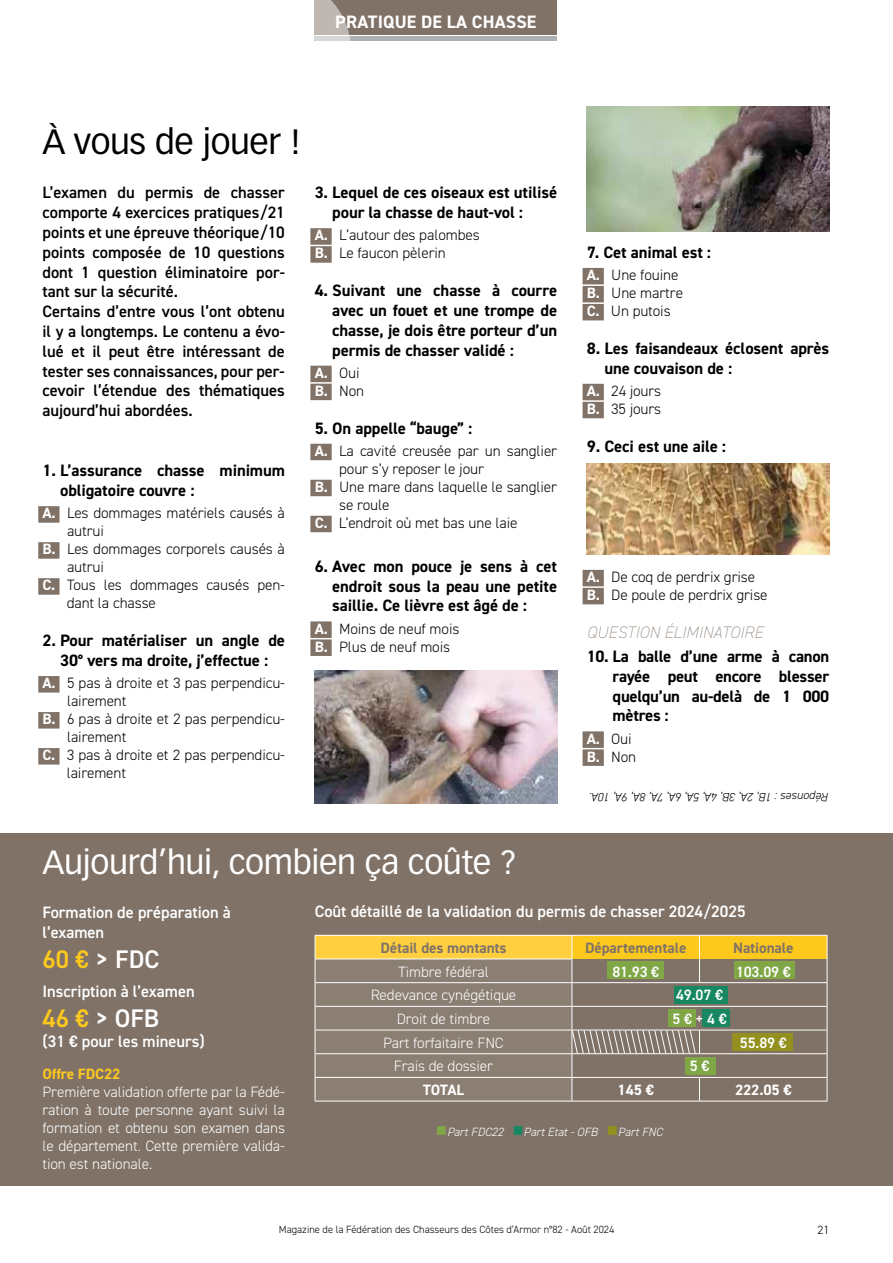
<style>
.page{position:relative;width:893px;height:1263px;background:#fff}
.page>*{position:absolute;margin:0;border:0;box-sizing:border-box;transform-origin:0 0}
.t1{font:34.5px "Vectora LT Pro";letter-spacing:-.01em;color:#000}
.t2{font:33px "Vectora LT Pro";letter-spacing:-.01em;color:#fff}
.t3{font:600 25.5px "DIN2014";color:#fff}
.t4{font:700 18px "DIN2014";letter-spacing:.01em;color:#fff}
.t5{font:700 16.5px/19.8px "DIN2014";letter-spacing:-.005em;color:#000}
.t6{font:600 16.5px/19.8px "DIN2014";color:#000}
.t7{font:600 16.5px/19.8px "DIN2014";color:#fff}
.t8{font:italic 200 16.5px "DIN2014";letter-spacing:.01em;color:#807267}
.t9{font:300 15px/18px "DIN2014";letter-spacing:-.005em;color:#000}
.t10{font:300 15px/18px "DIN2014";letter-spacing:-.005em;color:#fff;text-align:justify}
.t11{font:700 15px "DIN2014";color:#807267}
.t12{font:600 15px "DIN2014";color:#fff}
.t13{font:700 15px "DIN2014";color:#fff}
.t14{font:700 15px "DIN2014";color:#fec91d}
.t15{font:italic 300 12px "DIN2014";color:#000}
.t16{font:italic 300 12px "DIN2014";color:#fff}
.t17{font:300 12px "DIN2014";color:#000}
.t18{font:300 10.5px "DIN2014";color:#000}
.s1{font-weight:700;color:#fff}
.s2{color:#fec91d}
.s3{color:#80a746}
.s4{color:#178762}
.s5{color:#93901f}
</style>
<div class="page">
<div style="left:315px;top:0;width:242px;height:34px;background:#807267"></div>
<hr style="left:315px;top:37px;width:242px;height:4px;background:#adb1b1">
<svg style="left:314px;top:0;width:37px;height:41px"></svg>
<div style="left:38px;top:506px;width:22px;height:17px;background:#807267"></div>
<div style="left:38px;top:542px;width:22px;height:17px;background:#807267"></div>
<div style="left:38px;top:578px;width:22px;height:17px;background:#807267"></div>
<div style="left:38px;top:676px;width:22px;height:16px;background:#807267"></div>
<div style="left:38px;top:712px;width:22px;height:16px;background:#807267"></div>
<div style="left:38px;top:748px;width:22px;height:16px;background:#807267"></div>
<div style="left:0;top:833px;width:893px;height:353px;background:#807267"></div>
<img style="left:315px;top:671px;width:242px;height:133px">
<img style="left:587px;top:106px;width:242px;height:126px">
<div style="left:310px;top:228px;width:22px;height:17px;background:#807267"></div>
<div style="left:310px;top:246px;width:22px;height:17px;background:#807267"></div>
<div style="left:310px;top:366px;width:22px;height:16px;background:#807267"></div>
<div style="left:310px;top:384px;width:22px;height:16px;background:#807267"></div>
<div style="left:310px;top:444px;width:22px;height:16px;background:#807267"></div>
<div style="left:310px;top:480px;width:22px;height:16px;background:#807267"></div>
<div style="left:310px;top:516px;width:22px;height:16px;background:#807267"></div>
<div style="left:310px;top:621px;width:22px;height:17px;background:#807267"></div>
<div style="left:310px;top:639px;width:22px;height:17px;background:#807267"></div>
<div style="left:583px;top:268px;width:21px;height:16px;background:#807267"></div>
<div style="left:583px;top:286px;width:21px;height:16px;background:#807267"></div>
<div style="left:583px;top:304px;width:21px;height:16px;background:#807267"></div>
<div style="left:583px;top:384px;width:21px;height:16px;background:#807267"></div>
<div style="left:583px;top:402px;width:21px;height:16px;background:#807267"></div>
<div style="left:583px;top:570px;width:21px;height:16px;background:#807267"></div>
<div style="left:583px;top:588px;width:21px;height:16px;background:#807267"></div>
<div style="left:583px;top:731px;width:21px;height:17px;background:#807267"></div>
<div style="left:583px;top:749px;width:21px;height:17px;background:#807267"></div>
<img style="left:587px;top:463px;width:242px;height:92px">
<hr style="left:315px;top:1101px;width:257px;height:1px;background:#fff">
<hr style="left:572px;top:1101px;width:127px;height:1px;background:#fff">
<hr style="left:699px;top:1101px;width:128px;height:1px;background:#fff">
<svg style="left:315px;top:935px;width:513px;height:166px"></svg>
<p class="t4" style="left:335px;top:10px;width:203px">PRATIQUE DE LA CHASSE</p>
<h1 class="t1" style="left:43px;top:121px;width:260px">À vous de jouer !</h1>
<p class="t6" style="left:43px;top:182px;width:244px">L’examen du permis de chasser comporte 4 exercices pratiques/21 points et une épreuve théorique/10 points composée de 10 questions dont 1 question éliminatoire por&shy;tant sur la sécurité.<br>Certains d’entre vous l’ont obtenu il y a longtemps. Le contenu a évo&shy;lué et il peut être intéressant de tester ses connaissances, pour per&shy;cevoir l’étendue des thématiques aujourd’hui abordées.</p>
<p class="t5" style="left:60px;top:461px;width:227px;text-indent:-18px">1. L’assurance chasse minimum obligatoire couvre :</p>
<p class="t9" style="left:43px;top:504px;width:244px"><span class="s1">A.</span> Les dommages matériels causés à</p>
<p class="t9" style="left:67px;top:522px;width:39px">autrui</p>
<p class="t9" style="left:43px;top:540px;width:244px"><span class="s1">B.</span> Les dommages corporels causés à</p>
<p class="t9" style="left:67px;top:558px;width:39px">autrui</p>
<p class="t9" style="left:43px;top:576px;width:244px"><span class="s1">C.</span> Tous les dommages causés pen-</p>
<p class="t9" style="left:67px;top:594px;width:91px">dant la chasse</p>
<p class="t5" style="left:43px;top:630px;width:244px;text-align:center">2. Pour matérialiser un angle de<br>30° vers ma droite, j’effectue :</p>
<p class="t9" style="left:43px;top:674px;width:244px"><span class="s1">A.</span> 5 pas à droite et 3 pas perpendicu-</p>
<p class="t9" style="left:67px;top:692px;width:61px">lairement</p>
<p class="t9" style="left:43px;top:710px;width:244px"><span class="s1">B.</span> 6 pas à droite et 2 pas perpendicu-</p>
<p class="t9" style="left:67px;top:728px;width:61px">lairement</p>
<p class="t9" style="left:43px;top:746px;width:244px"><span class="s1">C.</span> 3 pas à droite et 2 pas perpendicu-</p>
<p class="t9" style="left:67px;top:764px;width:61px">lairement</p>
<p class="t5" style="left:332px;top:183px;width:227px;text-indent:-18px">3. Lequel de ces oiseaux est utilisé pour la chasse de haut-vol :</p>
<p class="t9" style="left:315px;top:226px;width:167px"><span class="s1">A.</span> L’autour des palombes<br><span class="s1">B.</span> Le faucon pèlerin</p>
<p class="t5" style="left:332px;top:280px;width:227px;text-align:justify;text-indent:-18px">4. Suivant une chasse à courre avec un fouet et une trompe de chasse, je dois être porteur d’un permis de chasser validé :</p>
<p class="t9" style="left:315px;top:364px;width:51px"><span class="s1">A.</span> Oui<br><span class="s1">B.</span> Non</p>
<p class="t5" style="left:315px;top:418px;width:159px">5. On appelle “bauge” :</p>
<p class="t9" style="left:315px;top:442px;width:244px"><span class="s1">A.</span> La cavité creusée par un sanglier</p>
<p class="t9" style="left:339px;top:460px;width:146px">pour s’y reposer le jour</p>
<p class="t9" style="left:315px;top:478px;width:244px"><span class="s1">B.</span> Une mare dans laquelle le sanglier</p>
<p class="t9" style="left:339px;top:496px;width:52px">se roule</p>
<p class="t9" style="left:315px;top:514px;width:204px"><span class="s1">C.</span> L’endroit où met bas une laie</p>
<p class="t5" style="left:332px;top:556px;width:227px;text-align:justify;text-indent:-18px">6. Avec mon pouce je sens à cet endroit sous la peau une petite saillie. Ce lièvre est âgé de :</p>
<p class="t9" style="left:315px;top:620px;width:146px"><span class="s1">A.</span> Moins de neuf mois<br><span class="s1">B.</span> Plus de neuf mois</p>
<p class="t5" style="left:587px;top:242px;width:126px">7. Cet animal est :</p>
<p class="t9" style="left:587px;top:266px;width:98px"><span class="s1">A.</span> Une fouine<br><span class="s1">B.</span> Une martre<br><span class="s1">C.</span> Un putois</p>
<p class="t5" style="left:604px;top:338px;width:227px;text-indent:-18px">8. Les faisandeaux éclosent après une couvaison de :</p>
<p class="t9" style="left:587px;top:382px;width:76px"><span class="s1">A.</span> 24 jours<br><span class="s1">B.</span> 35 jours</p>
<p class="t5" style="left:587px;top:436px;width:141px">9. Ceci est une aile :</p>
<p class="t9" style="left:587px;top:568px;width:183px"><span class="s1">A.</span> De coq de perdrix grise<br><span class="s1">B.</span> De poule de perdrix grise</p>
<p class="t8" style="left:587px;top:622px;width:178px">QUESTION ÉLIMINATOIRE</p>
<p class="t5" style="left:613px;top:646px;width:218px;text-align:justify;text-indent:-26px">10. La balle d’une arme à canon rayée peut encore blesser quelqu’un au-delà de 1 000 mètres :</p>
<p class="t9" style="left:587px;top:729px;width:51px"><span class="s1">A.</span> Oui<br><span class="s1">B.</span> Non</p>
<p class="t15" style="left:829px;top:805px;width:241px;rotate:-180deg">Réponses : 1B, 2A, 3B, 4A, 5A, 6A, 7A, 8A, 9A, 10A.</p>
<h2 class="t2" style="left:43px;top:843px;width:476px">Aujourd’hui, combien ça coûte ?</h2>
<p class="t7" style="left:43px;top:902px;width:190px">Formation de préparation à l’examen</p>
<h3 class="t3" style="left:43px;top:942px;width:119px"><span class="s2">60 €</span> &gt; FDC</h3>
<p class="t7" style="left:43px;top:980px;width:154px">Inscription à l’examen</p>
<h3 class="t3" style="left:43px;top:1001px;width:118px"><span class="s2">46 €</span> &gt; OFB</h3>
<p class="t7" style="left:43px;top:1031px;width:164px">(31 € pour les mineurs)</p>
<p class="t7" style="left:315px;top:900px;width:433px">Coût détaillé de la validation du permis de chasser 2024/2025</p>
<p class="t11" style="left:380px;top:938px;width:128px">Détail des montants</p>
<p class="t11" style="left:585px;top:938px;width:103px">Départementale</p>
<p class="t11" style="left:733px;top:938px;width:62px">Nationale</p>
<p class="t10" style="left:398px;top:962px;width:93px">Timbre fédéral</p>
<p class="t12" style="left:612px;top:961px;width:49px">81.93 €</p>
<p class="t12" style="left:736px;top:961px;width:56px">103.09 €</p>
<p class="t10" style="left:371px;top:986px;width:147px">Redevance cynégétique</p>
<p class="t12" style="left:676px;top:985px;width:49px">49.07 €</p>
<p class="t10" style="left:397px;top:1010px;width:95px">Droit de timbre</p>
<p class="t12" style="left:672px;top:1009px;width:56px">5 € + 4 €</p>
<p class="t10" style="left:383px;top:1033px;width:122px">Part forfaitaire FNC</p>
<p class="t12" style="left:740px;top:1032px;width:49px">55.89 €</p>
<p class="t10" style="left:394px;top:1057px;width:101px">Frais de dossier</p>
<p class="t12" style="left:690px;top:1056px;width:21px">5 €</p>
<p class="t13" style="left:423px;top:1080px;width:43px">TOTAL</p>
<p class="t13" style="left:618px;top:1080px;width:38px">145 €</p>
<p class="t13" style="left:735px;top:1080px;width:58px">222.05 €</p>
<p class="t14" style="left:43px;top:1064px;width:80px">Offre FDC22</p>
<p class="t10" style="left:43px;top:1083px;width:244px">Première validation offerte par la Fédé&shy;ration à toute personne ayant suivi la formation et obtenu son examen dans le département. Cette première valida&shy;tion est nationale.</p>
<p class="t16" style="left:436px;top:1125px;width:229px"><span class="s3">■</span>Part FDC22 <span class="s4">■</span>Part Etat - OFB <span class="s5">■</span>Part FNC</p>
<p class="t18" style="left:279px;top:1223px;width:337px">Magazine de la Fédération des Chasseurs des Côtes d’Armor n°82 - Août 2024</p>
<p class="t17" style="left:817px;top:1222px;width:13px">21</p>
</div>
